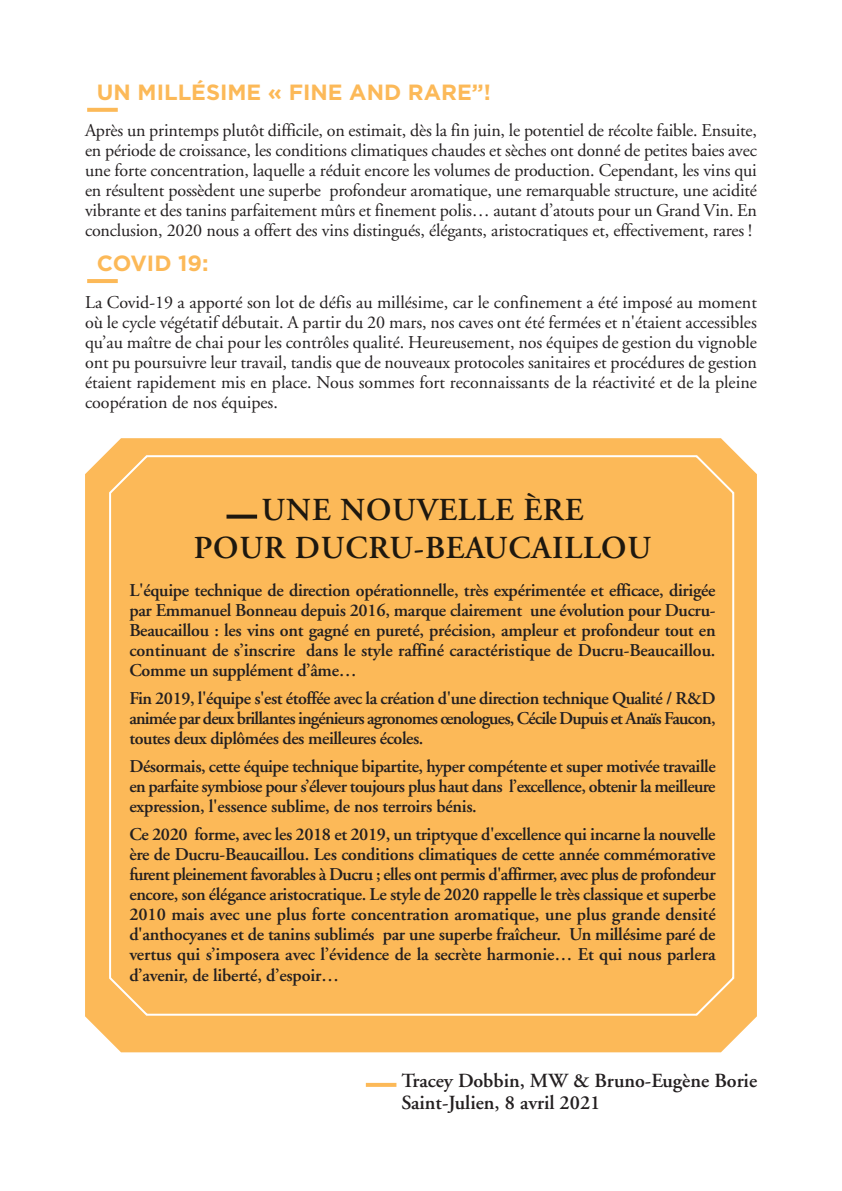
<style>
.page{position:relative;width:842px;height:1191px;background:#fff}
.page>*{position:absolute;margin:0;border:0;box-sizing:border-box;transform-origin:0 0}
.t1{font:600 32px/38.4px "Adobe Garamond";letter-spacing:.025em;color:#1e180f;text-align:center}
.t2{font:700 22px "Gotham";color:#fcb958}
.t3{font:600 20px/22px "Adobe Garamond";color:#231f20}
.t4{font:600 18px/20px "Adobe Garamond";letter-spacing:-.015em;color:#231f20;text-align:justify}
.t5{font:18px/20px "Adobe Garamond";letter-spacing:-.005em;color:#231f20;text-align:justify}
</style>
<div class="page">
<svg style="left:87px;top:108px;width:31px;height:4px"></svg>
<hr style="left:87px;top:279px;width:31px;height:4px;background:#fcb958">
<svg style="left:85px;top:438px;width:672px;height:614px;background:#fcbc60"></svg>
<div style="left:109px;top:455px;width:625px;height:560px;background:#fcb958"></div>
<svg style="left:227px;top:514px;width:30px;height:4px"></svg>
<svg style="left:366px;top:1082px;width:30px;height:4px"></svg>
<p class="t2" style="left:97px;top:80px;width:395px">UN MILLÉSIME « FINE AND RARE”!</p>
<p class="t5" style="left:85px;top:121px;width:673px">Après un printemps plutôt difficile, on estimait, dès la fin juin, le potentiel de récolte faible. Ensuite, en période de croissance, les conditions climatiques chaudes et sèches ont donné de petites baies avec une forte concentration, laquelle a réduit encore les volumes de production. Cependant, les vins qui en résultent possèdent une superbe profondeur aromatique, une remarquable structure, une acidité vibrante et des tanins parfaitement mûrs et finement polis… autant d’atouts pour un Grand Vin. En conclusion, 2020 nous a offert des vins distingués, élégants, aristocratiques et, effectivement, rares !</p>
<p class="t2" style="left:97px;top:251px;width:113px">COVID 19:</p>
<p class="t5" style="left:85px;top:292px;width:673px">La Covid-19 a apporté son lot de défis au millésime, car le confinement a été imposé au moment où le cycle végétatif débutait. A partir du 20 mars, nos caves ont été fermées et n'étaient accessibles qu’au maître de chai pour les contrôles qualité. Heureusement, nos équipes de gestion du vignoble ont pu poursuivre leur travail, tandis que de nouveaux protocoles sanitaires et procédures de gestion étaient rapidement mis en place. Nous sommes fort reconnaissants de la réactivité et de la pleine coopération de nos équipes.</p>
<h1 class="t1" style="left:194px;top:491px;width:459px">UNE NOUVELLE ÈRE<br>POUR DUCRU-BEAUCAILLOU</h1>
<p class="t4" style="left:129px;top:581px;width:588px">L'équipe technique de direction opérationnelle, très expérimentée et efficace, dirigée par Emmanuel Bonneau depuis 2016, marque clairement une évolution pour Ducru-Beaucaillou : les vins ont gagné en pureté, précision, ampleur et profondeur tout en continuant de s’inscrire dans le style raffiné caractéristique de Ducru-Beaucaillou.<br>Comme un supplément d’âme…</p>
<p class="t4" style="left:129px;top:689px;width:588px">Fin 2019, l'équipe s'est étoffée avec la création d'une direction technique Qualité / R&amp;D animée par deux brillantes ingénieurs agronomes œnologues, Cécile Dupuis et Anaïs Faucon, toutes deux diplômées des meilleures écoles.</p>
<p class="t4" style="left:129px;top:757px;width:588px">Désormais, cette équipe technique bipartite, hyper compétente et super motivée travaille en parfaite symbiose pour s’élever toujours plus haut dans l’excellence, obtenir la meilleure expression, l'essence sublime, de nos terroirs bénis.</p>
<p class="t4" style="left:129px;top:825px;width:588px">Ce 2020 forme, avec les 2018 et 2019, un triptyque d'excellence qui incarne la nouvelle ère de Ducru-Beaucaillou. Les conditions climatiques de cette année commémorative furent pleinement favorables à Ducru ; elles ont permis d'affirmer, avec plus de profondeur encore, son élégance aristocratique. Le style de 2020 rappelle le très classique et superbe 2010 mais avec une plus forte concentration aromatique, une plus grande densité d'anthocyanes et de tanins sublimés par une superbe fraîcheur. Un millésime paré de vertus qui s’imposera avec l’évidence de la secrète harmonie… Et qui nous parlera d’avenir, de liberté, d’espoir…</p>
<p class="t3" style="left:401px;top:1070px;width:357px">Tracey Dobbin, MW &amp; Bruno-Eugène Borie<br>Saint-Julien, 8 avril 2021</p>
</div>
